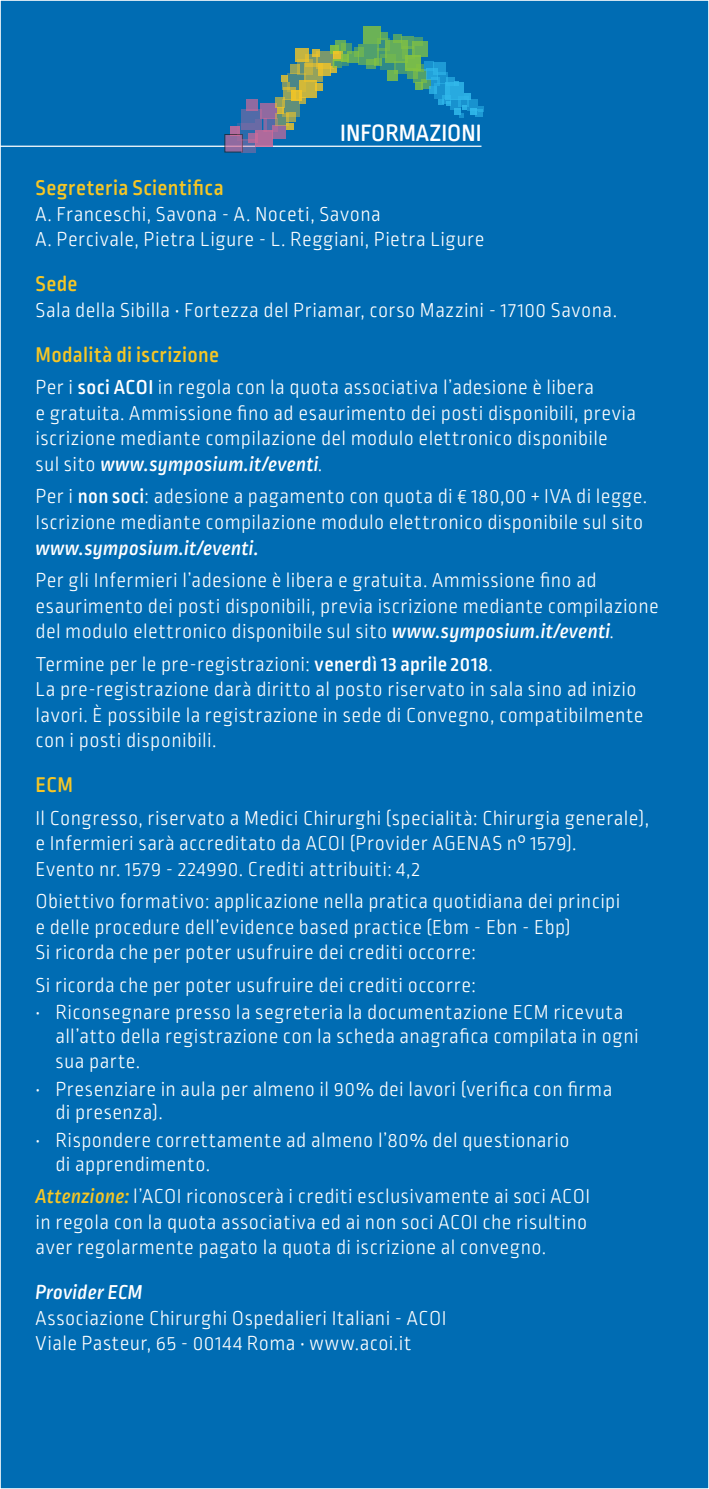
<style>
.page{position:relative;width:709px;height:1489px;background:#fff}
.page>*{position:absolute;margin:0;border:0;box-sizing:border-box;transform-origin:0 0}
.t1{font:500 25px "Ropa Soft Pro";color:#fff}
.t2{font:500 22.5px "Ropa Soft Pro";letter-spacing:.02em;color:#f6c625}
.t3{font:300 21.25px/25.5px "Ropa Soft Pro";letter-spacing:.02em;color:#fff}
.t4{font:italic 500 21.25px "Ropa Soft Pro";letter-spacing:.01em;color:#fff}
.s1{font-weight:500}
.s2{font-weight:500;font-style:italic}
.s3{font-weight:500;font-style:italic;color:#f6c625}
</style>
<div class="page">
<div style="left:0;top:0;width:709px;height:1488px;background:#006cb3"></div>
<hr style="left:0;top:146px;width:481px;height:1px;background:#fff">
<div style="left:231px;top:126px;width:9px;height:9px;background:#af6a9c"></div>
<svg style="left:227px;top:136px;width:13px;height:14px"></svg>
<svg style="left:238px;top:123px;width:17px;height:17px"></svg>
<svg style="left:242px;top:140px;width:14px;height:13px"></svg>
<svg style="left:248px;top:133px;width:7px;height:9px"></svg>
<svg style="left:255px;top:130px;width:17px;height:17px"></svg>
<div style="left:241px;top:109px;width:20px;height:20px;background:linear-gradient(to bottom,#476ba9,#686aa5)"></div>
<div style="left:247px;top:99px;width:11px;height:11px;background:#906aa0"></div>
<svg style="left:260px;top:103px;width:17px;height:16px"></svg>
<div style="left:255px;top:119px;width:6px;height:10px;background:#696aa5"></div>
<svg style="left:267px;top:118px;width:9px;height:14px"></svg>
<svg style="left:263px;top:118px;width:4px;height:14px"></svg>
<svg style="left:272px;top:126px;width:13px;height:13px"></svg>
<svg style="left:276px;top:113px;width:13px;height:13px"></svg>
<svg style="left:286px;top:116px;width:9px;height:6px"></svg>
<svg style="left:286px;top:123px;width:8px;height:7px"></svg>
<div style="left:277px;top:107px;width:7px;height:7px;background:#c6b440"></div>
<svg style="left:275px;top:97px;width:8px;height:10px"></svg>
<svg style="left:282px;top:99px;width:17px;height:17px"></svg>
<svg style="left:283px;top:90px;width:9px;height:10px"></svg>
<svg style="left:299px;top:98px;width:7px;height:6px"></svg>
<svg style="left:292px;top:91px;width:10px;height:9px"></svg>
<svg style="left:282px;top:83px;width:5px;height:7px"></svg>
<div style="left:281px;top:75px;width:7px;height:7px;background:#c4b441"></div>
<svg style="left:287px;top:73px;width:17px;height:18px"></svg>
<div style="left:290px;top:64px;width:9px;height:10px;background:#93a25d"></div>
<svg style="left:297px;top:61px;width:9px;height:14px"></svg>
<svg style="left:299px;top:81px;width:18px;height:17px"></svg>
<svg style="left:315px;top:83px;width:7px;height:7px"></svg>
<svg style="left:304px;top:63px;width:18px;height:19px"></svg>
<svg style="left:318px;top:68px;width:13px;height:8px"></svg>
<svg style="left:296px;top:48px;width:13px;height:13px"></svg>
<svg style="left:306px;top:54px;width:10px;height:12px"></svg>
<svg style="left:316px;top:51px;width:17px;height:17px"></svg>
<svg style="left:312px;top:49px;width:7px;height:7px"></svg>
<svg style="left:330px;top:66px;width:7px;height:7px"></svg>
<svg style="left:330px;top:45px;width:9px;height:9px"></svg>
<div style="left:333px;top:52px;width:10px;height:9px;background:#dfbd31"></div>
<svg style="left:333px;top:59px;width:8px;height:9px"></svg>
<svg style="left:335px;top:40px;width:11px;height:11px"></svg>
<svg style="left:341px;top:43px;width:11px;height:11px"></svg>
<svg style="left:347px;top:51px;width:11px;height:12px"></svg>
<svg style="left:341px;top:54px;width:7px;height:8px"></svg>
<svg style="left:342px;top:60px;width:7px;height:6px"></svg>
<svg style="left:354px;top:47px;width:4px;height:9px"></svg>
<div style="left:363px;top:27px;width:17px;height:17px;background:#6bb256"></div>
<svg style="left:358px;top:44px;width:19px;height:21px"></svg>
<div style="left:380px;top:32px;width:8px;height:7px;background:#56a467"></div>
<svg style="left:377px;top:38px;width:13px;height:11px"></svg>
<svg style="left:377px;top:49px;width:8px;height:9px"></svg>
<svg style="left:374px;top:58px;width:6px;height:8px"></svg>
<svg style="left:366px;top:59px;width:9px;height:10px"></svg>
<svg style="left:380px;top:54px;width:14px;height:16px"></svg>
<svg style="left:385px;top:40px;width:20px;height:23px"></svg>
<svg style="left:393px;top:34px;width:9px;height:8px"></svg>
<svg style="left:401px;top:36px;width:12px;height:13px"></svg>
<div style="left:414px;top:37px;width:9px;height:8px;background:#429779"></div>
<svg style="left:412px;top:41px;width:15px;height:16px"></svg>
<svg style="left:402px;top:46px;width:12px;height:12px"></svg>
<div style="left:405px;top:55px;width:16px;height:15px;background:#78bb4a"></div>
<svg style="left:394px;top:62px;width:12px;height:12px"></svg>
<svg style="left:387px;top:70px;width:11px;height:10px"></svg>
<svg style="left:407px;top:70px;width:6px;height:8px"></svg>
<svg style="left:413px;top:69px;width:13px;height:14px"></svg>
<div style="left:415px;top:82px;width:7px;height:7px;background:#6bb256"></div>
<svg style="left:421px;top:79px;width:9px;height:9px"></svg>
<svg style="left:429px;top:86px;width:5px;height:8px"></svg>
<div style="left:431px;top:77px;width:9px;height:9px;background:#1b96d2"></div>
<svg style="left:426px;top:70px;width:10px;height:10px"></svg>
<svg style="left:424px;top:61px;width:9px;height:9px"></svg>
<svg style="left:432px;top:62px;width:13px;height:13px"></svg>
<svg style="left:434px;top:83px;width:11px;height:15px"></svg>
<svg style="left:436px;top:73px;width:11px;height:11px"></svg>
<svg style="left:446px;top:77px;width:8px;height:5px"></svg>
<div style="left:445px;top:82px;width:18px;height:18px;background:#28aae0"></div>
<div style="left:442px;top:96px;width:9px;height:8px;background:#32baec"></div>
<svg style="left:438px;top:99px;width:12px;height:7px"></svg>
<div style="left:450px;top:99px;width:10px;height:11px;background:#1892cf"></div>
<div style="left:454px;top:108px;width:7px;height:7px;background:#2aaee3"></div>
<svg style="left:458px;top:96px;width:9px;height:11px"></svg>
<svg style="left:464px;top:93px;width:6px;height:6px"></svg>
<svg style="left:467px;top:99px;width:10px;height:6px"></svg>
<svg style="left:459px;top:105px;width:25px;height:13px"></svg>
<svg style="left:475px;top:109px;width:8px;height:7px"></svg>
<svg style="left:334px;top:61px;width:7px;height:7px"></svg>
<p class="t1" style="left:340px;top:119px;width:143px">INFORMAZIONI</p>
<p class="t2" style="left:35px;top:175px;width:190px">Segreteria Scientifica</p>
<p class="t3" style="left:35px;top:202px;width:450px">A. Franceschi, Savona - A. Noceti, Savona<br>A. Percivale, Pietra Ligure - L. Reggiani, Pietra Ligure</p>
<p class="t2" style="left:35px;top:271px;width:44px">Sede</p>
<p class="t3" style="left:35px;top:298px;width:583px">Sala della Sibilla • Fortezza del Priamar, corso Mazzini - 17100 Savona.</p>
<p class="t2" style="left:35px;top:342px;width:185px">Modalità di iscrizione</p>
<p class="t3" style="left:35px;top:376px;width:602px">Per i <span class="s1">soci ACOI</span> in regola con la quota associativa l’adesione è libera<br>e gratuita. Ammissione fino ad esaurimento dei posti disponibili, previa iscrizione mediante compilazione del modulo elettronico disponibile sul sito <span class="s2">www.symposium.it/eventi</span>.</p>
<p class="t3" style="left:35px;top:485px;width:613px">Per i <span class="s1">non soci</span>: adesione a pagamento con quota di € 180,00 + IVA di legge.<br>Iscrizione mediante compilazione modulo elettronico disponibile sul sito</p>
<p class="t4" style="left:35px;top:535px;width:225px">www.symposium.it/eventi.</p>
<p class="t3" style="left:35px;top:568px;width:625px">Per gli Infermieri l’adesione è libera e gratuita. Ammissione fino ad esaurimento dei posti disponibili, previa iscrizione mediante compilazione del modulo elettronico disponibile sul sito <span class="s2">www.symposium.it/eventi</span>.</p>
<p class="t3" style="left:35px;top:652px;width:609px">Termine per le pre-registrazioni: <span class="s1">venerdì 13 aprile 2018</span>.<br>La pre-registrazione darà diritto al posto riservato in sala sino ad inizio lavori. È possibile la registrazione in sede di Convegno, compatibilmente con i posti disponibili.</p>
<p class="t2" style="left:35px;top:772px;width:39px">ECM</p>
<p class="t3" style="left:35px;top:806px;width:615px">Il Congresso, riservato a Medici Chirurghi (specialità: Chirurgia generale), e Infermieri sarà accreditato da ACOI (Provider AGENAS n° 1579).<br>Evento nr. 1579 - 224990. Crediti attribuiti: 4,2</p>
<p class="t3" style="left:35px;top:889px;width:586px">Obiettivo formativo: applicazione nella pratica quotidiana dei principi e delle procedure dell’evidence based practice (Ebm - Ebn - Ebp)<br>Si ricorda che per poter usufruire dei crediti occorre:</p>
<p class="t3" style="left:35px;top:973px;width:442px">Si ricorda che per poter usufruire dei crediti occorre:</p>
<p class="t3" style="left:55px;top:1001px;width:585px;line-height:24.2px;text-indent:-20px">• Riconsegnare presso la segreteria la documentazione ECM ricevuta all’atto della registrazione con la scheda anagrafica compilata in ogni sua parte.</p>
<p class="t3" style="left:55px;top:1077px;width:558px;line-height:23.8px;text-indent:-20px">• Presenziare in aula per almeno il 90% dei lavori (verifica con firma di presenza).</p>
<p class="t3" style="left:55px;top:1129px;width:515px;line-height:23.8px;text-indent:-20px">• Rispondere correttamente ad almeno l’80% del questionario di apprendimento.</p>
<p class="t3" style="left:35px;top:1184px;width:556px"><span class="s3">Attenzione:</span> l’ACOI riconoscerà i crediti esclusivamente ai soci ACOI in regola con la quota associativa ed ai non soci ACOI che risultino aver regolarmente pagato la quota di iscrizione al convegno.</p>
<p class="t4" style="left:35px;top:1279px;width:109px">Provider ECM</p>
<p class="t3" style="left:35px;top:1306px;width:412px">Associazione Chirurghi Ospedalieri Italiani - ACOI<br>Viale Pasteur, 65 - 00144 Roma • www.acoi.it</p>
</div>
